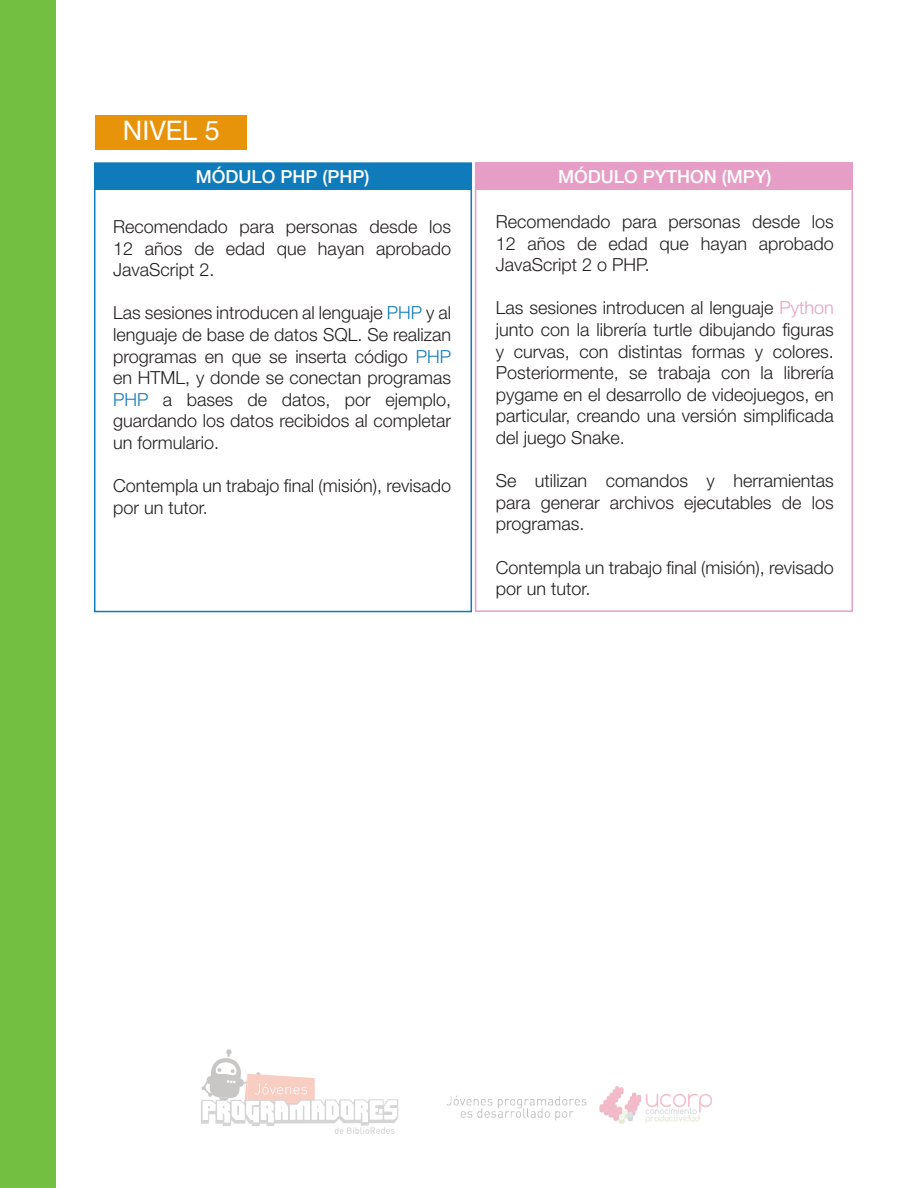
<style>
.page{position:relative;width:918px;height:1188px;background:#fff}
.page>*{position:absolute;margin:0;border:0;box-sizing:border-box;transform-origin:0 0}
.t1{font:27px "Helvetica Neue";color:#fff}
.t2{font:300 18px/21.6px "Helvetica Neue";color:#231f20;text-align:justify}
.t3{font:500 18px "Helvetica Neue";color:#fff}
.s1{color:#107bbb}
.s2{color:#e79ec6}
</style>
<div class="page">
<div style="left:95px;top:163px;width:376px;height:26px;background:#107bbb"></div>
<div style="left:476px;top:163px;width:377px;height:26px;background:#e79ec6"></div>
<div style="left:0;top:0;width:55px;height:1188px;background:#73bf42"></div>
<svg style="left:201px;top:1049px;width:197px;height:85px"></svg>
<img style="left:446px;top:1086px;width:266px;height:38px">
<div style="left:96px;top:115px;width:151px;height:34px;background:#e8940a"></div>
<div style="left:94px;top:162px;width:378px;height:450px;border:2px solid #107bbb"></div>
<div style="left:475px;top:162px;width:378px;height:450px;border:2px solid #e79ec6"></div>
<p class="t1" style="left:123px;top:115px;width:99px">NIVEL 5</p>
<p class="t3" style="left:196px;top:166px;width:175px">MÓDULO PHP (PHP)</p>
<p class="t3" style="left:558px;top:166px;width:215px">MÓDULO PYTHON (MPY)</p>
<p class="t2" style="left:113px;top:215px;width:340px">Recomendado para personas desde los 12 años de edad que hayan aprobado JavaScript 2.</p>
<p class="t2" style="left:113px;top:302px;width:340px">Las sesiones introducen al lenguaje <span class="s1">PHP</span> y al lenguaje de base de datos SQL. Se realizan programas en que se inserta código <span class="s1">PHP </span>en HTML, y donde se conectan programas <span class="s1">PHP</span> a bases de datos, por ejemplo, guardando los datos recibidos al completar un formulario.</p>
<p class="t2" style="left:113px;top:475px;width:340px">Contempla un trabajo final (misión), revisado por un tutor.</p>
<p class="t2" style="left:496px;top:210px;width:340px">Recomendado para personas desde los 12 años de edad que hayan aprobado JavaScript 2 o PHP.</p>
<p class="t2" style="left:496px;top:297px;width:340px">Las sesiones introducen al lenguaje <span class="s2">Python </span>junto con la librería turtle dibujando figuras y curvas, con distintas formas y colores.<br>Posteriormente, se trabaja con la librería pygame en el desarrollo de videojuegos, en particular, creando una versión simplificada del juego Snake.</p>
<p class="t2" style="left:496px;top:470px;width:340px">Se utilizan comandos y herramientas para generar archivos ejecutables de los programas.</p>
<p class="t2" style="left:496px;top:556px;width:340px">Contempla un trabajo final (misión), revisado por un tutor.</p>
</div>
